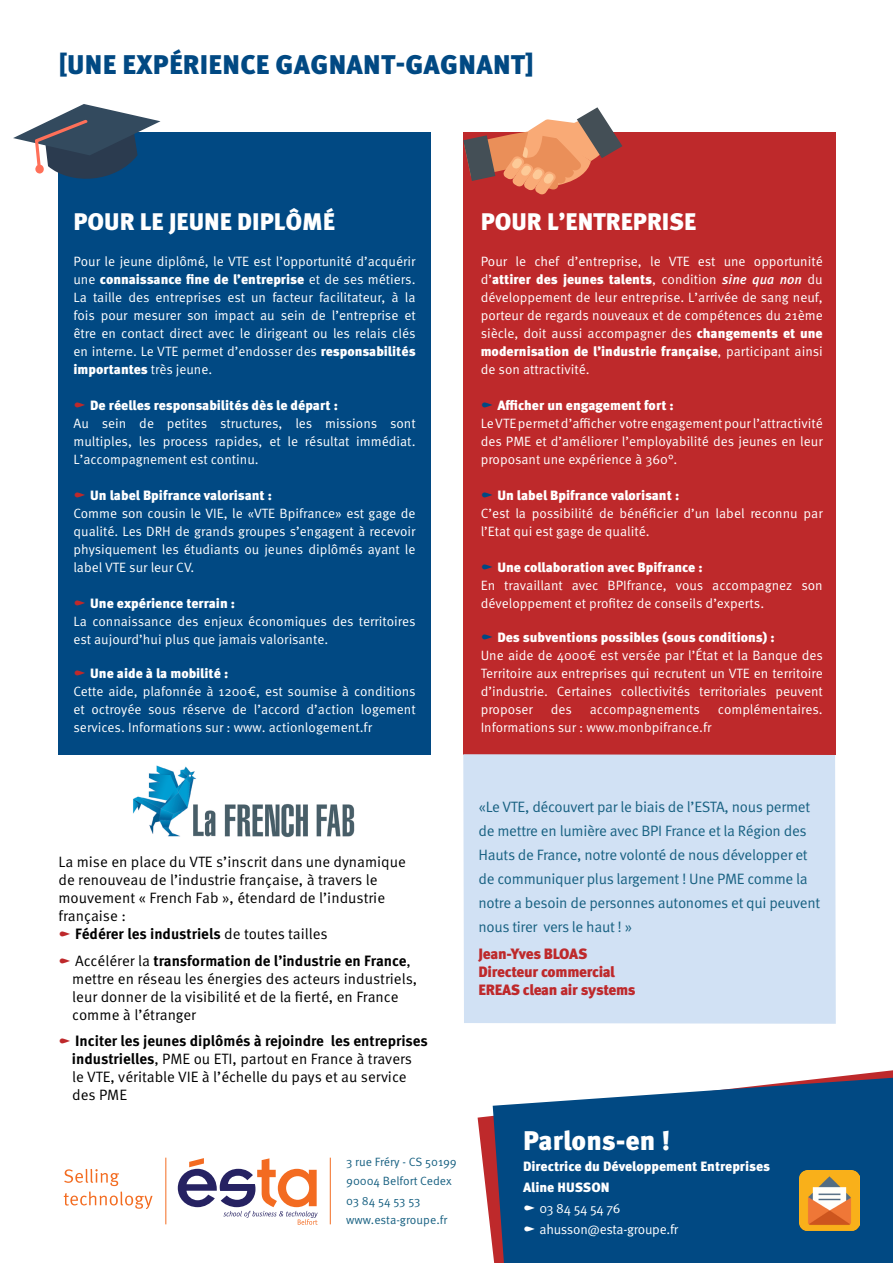
<style>
.page{position:relative;width:893px;height:1263px;background:#fff}
.page>*{position:absolute;margin:0;border:0;box-sizing:border-box;transform-origin:0 0}
.t1{font:900 27px "Meta Pro";letter-spacing:.01em;color:#014983}
.t2{font:900 27px "Meta Pro";color:#fff}
.t3{font:900 24px "Meta Pro";color:#fff}
.t4{font:15px/18px "Meta Pro";color:#000}
.t5{font:15px/24px "Meta Pro";letter-spacing:-.02em;color:#186182}
.t6{font:900 15px/18px "Meta Pro";letter-spacing:-.02em;color:#be292b}
.t7{font:700 15px "Meta Pro";color:#000}
.t8{font:13.5px/18px "Meta Pro";color:#fff;text-align:justify}
.t9{font:900 13.5px/21px "Meta Pro";color:#fff}
.t10{font:13.5px/21px "Meta Pro";letter-spacing:-.02em;color:#fff}
.t11{font:12px/19.5px "Meta Pro";color:#186182}
.s1{font-weight:900}
.s2{font-weight:500;font-style:italic}
.s3{font-weight:400}
.s4{font-weight:700}
</style>
<div class="page">
<div style="left:58px;top:132px;width:373px;height:622px;background:#014983"></div>
<div style="left:464px;top:132px;width:372px;height:622px;background:#be292b"></div>
<svg style="left:478px;top:1070px;width:415px;height:182px"></svg>
<svg style="left:64px;top:1169px;width:89px;height:40px"></svg>
<hr style="left:165px;top:1158px;width:1px;height:66px;background:#f36c21">
<hr style="left:330px;top:1158px;width:1px;height:66px;background:#f36c21">
<svg style="left:493px;top:1078px;width:400px;height:185px;background:#16558a"></svg>
<img style="left:799px;top:1170px;width:60px;height:60px">
<svg style="left:463px;top:107px;width:159px;height:88px"></svg>
<svg style="left:178px;top:1158px;width:140px;height:67px"></svg>
<div style="left:463px;top:754px;width:373px;height:270px;background:#d1e1f4"></div>
<img style="left:133px;top:765px;width:222px;height:73px">
<svg style="left:13px;top:104px;width:148px;height:75px"></svg>
<svg style="left:524px;top:1206px;width:11px;height:4px"></svg>
<svg style="left:524px;top:1227px;width:11px;height:4px"></svg>
<h1 class="t1" style="left:58px;top:48px;width:477px">[UNE EXPÉRIENCE GAGNANT-GAGNANT]</h1>
<h2 class="t3" style="left:73px;top:206px;width:263px">POUR LE JEUNE DIPLÔMÉ</h2>
<p class="t8" style="left:73px;top:252px;width:344px">Pour le jeune diplômé, le VTE est l’opportunité d’acquérir une <span class="s1">connaissance fine de l’entreprise</span> et de ses métiers.<br>La taille des entreprises est un facteur facilitateur, à la fois pour mesurer son impact au sein de l’entreprise et être en contact direct avec le dirigeant ou les relais clés en interne. Le VTE permet d’endosser des <span class="s1">responsabilités importantes</span> très jeune.</p>
<p class="t9" style="left:90px;top:395px;width:249px">De réelles responsabilités dès le départ :</p>
<p class="t8" style="left:73px;top:414px;width:344px">Au sein de petites structures, les missions sont multiples, les process rapides, et le résultat immédiat.<br>L’accompagnement est continu.</p>
<p class="t9" style="left:90px;top:485px;width:183px">Un label Bpifrance valorisant :</p>
<p class="t8" style="left:73px;top:504px;width:344px">Comme son cousin le VIE, le «VTE Bpifrance» est gage de qualité. Les DRH de grands groupes s’engagent à recevoir physiquement les étudiants ou jeunes diplômés ayant le label VTE sur leur CV.</p>
<p class="t9" style="left:90px;top:593px;width:146px">Une expérience terrain :</p>
<p class="t8" style="left:73px;top:612px;width:344px">La connaissance des enjeux économiques des territoires est aujourd’hui plus que jamais valorisante.</p>
<p class="t9" style="left:90px;top:663px;width:140px">Une aide à la mobilité :</p>
<p class="t8" style="left:73px;top:683px;width:344px">Cette aide, plafonnée à 1200€, est soumise à conditions et octroyée sous réserve de l’accord d’action logement services. Informations sur : www. actionlogement.fr</p>
<h2 class="t3" style="left:481px;top:206px;width:217px">POUR L’ENTREPRISE</h2>
<p class="t8" style="left:481px;top:252px;width:344px">Pour le chef d’entreprise, le VTE est une opportunité d’<span class="s1">attirer des jeunes talents</span>, condition <span class="s2">sine qua non</span> du développement de leur entreprise. L’arrivée de sang neuf, porteur de regards nouveaux et de compétences du 21ème siècle, doit aussi accompagner des <span class="s1">changements et une modernisation de l’industrie française</span>, participant ainsi de son attractivité.</p>
<p class="t9" style="left:497px;top:395px;width:178px">Afficher un engagement fort :</p>
<p class="t8" style="left:481px;top:414px;width:344px">Le VTE permet d’afficher votre engagement pour l’attractivité des PME et d’améliorer l’employabilité des jeunes en leur proposant une expérience à 360°.</p>
<p class="t9" style="left:497px;top:485px;width:183px">Un label Bpifrance valorisant :</p>
<p class="t8" style="left:481px;top:504px;width:344px">C’est la possibilité de bénéficier d’un label reconnu par l’Etat qui est gage de qualité.</p>
<p class="t9" style="left:497px;top:557px;width:207px">Une collaboration avec Bpifrance :</p>
<p class="t8" style="left:481px;top:576px;width:344px">En travaillant avec BPIfrance, vous accompagnez son développement et profitez de conseils d’experts.</p>
<p class="t9" style="left:497px;top:627px;width:279px">Des subventions possibles (sous conditions) :</p>
<p class="t8" style="left:481px;top:647px;width:344px">Une aide de 4000€ est versée par l’État et la Banque des Territoire aux entreprises qui recrutent un VTE en territoire d’industrie. Certaines collectivités territoriales peuvent proposer</p>
<p class="t8" style="left:551px;top:701px;width:23px">des</p>
<p class="t8" style="left:590px;top:701px;width:112px">accompagnements</p>
<p class="t8" style="left:718px;top:701px;width:106px">complémentaires.</p>
<p class="t8" style="left:481px;top:719px;width:232px">Informations sur : www.monbpifrance.fr</p>
<p class="t4" style="left:58px;top:853px;width:349px">La mise en place du VTE s’inscrit dans une dynamique</p>
<p class="t4" style="left:58px;top:871px;width:320px">de renouveau de l’industrie française, à travers le</p>
<p class="t4" style="left:58px;top:889px;width:328px">mouvement « French Fab », étendard de l’industrie</p>
<p class="t4" style="left:58px;top:907px;width:69px">française :</p>
<p class="t7" style="left:75px;top:924px;width:254px">Fédérer les industriels <span class="s3">de toutes tailles</span></p>
<p class="t4" style="left:72px;top:952px;width:346px">Accélérer la <span class="s4">transformation de l’industrie en France</span>, mettre en réseau les énergies des acteurs industriels, leur donner de la visibilité et de la fierté, en France comme à l’étranger</p>
<p class="t4" style="left:72px;top:1032px;width:357px"><span class="s4">Inciter les jeunes diplômés à rejoindre les entreprises industrielles</span>, PME ou ETI, partout en France à travers<br>le VTE, véritable VIE à l’échelle du pays et au service des PME</p>
<p class="t11" style="left:346px;top:1152px;width:112px">3 rue Fréry - CS 50199<br>90004 Belfort Cedex<br>03 84 54 53 53 www.esta-groupe.fr</p>
<p class="t5" style="left:478px;top:796px;width:343px">«Le VTE, découvert par le biais de l’ESTA, nous permet de mettre en lumière avec BPI France et la Région des Hauts de France, notre volonté de nous développer et de communiquer plus largement ! Une PME comme la notre a besoin de personnes autonomes et qui peuvent nous tirer vers le haut ! »</p>
<p class="t6" style="left:478px;top:945px;width:159px">Jean-Yves BLOAS<br>Directeur commercial<br>EREAS clean air systems</p>
<h1 class="t2" style="left:523px;top:1124px;width:149px">Parlons-en !</h1>
<p class="t9" style="left:523px;top:1156px;width:249px">Directrice du Développement Entreprises<br>Aline HUSSON</p>
<p class="t10" style="left:539px;top:1198px;width:140px">03 84 54 54 76 ahusson@esta-groupe.fr</p>
</div>
